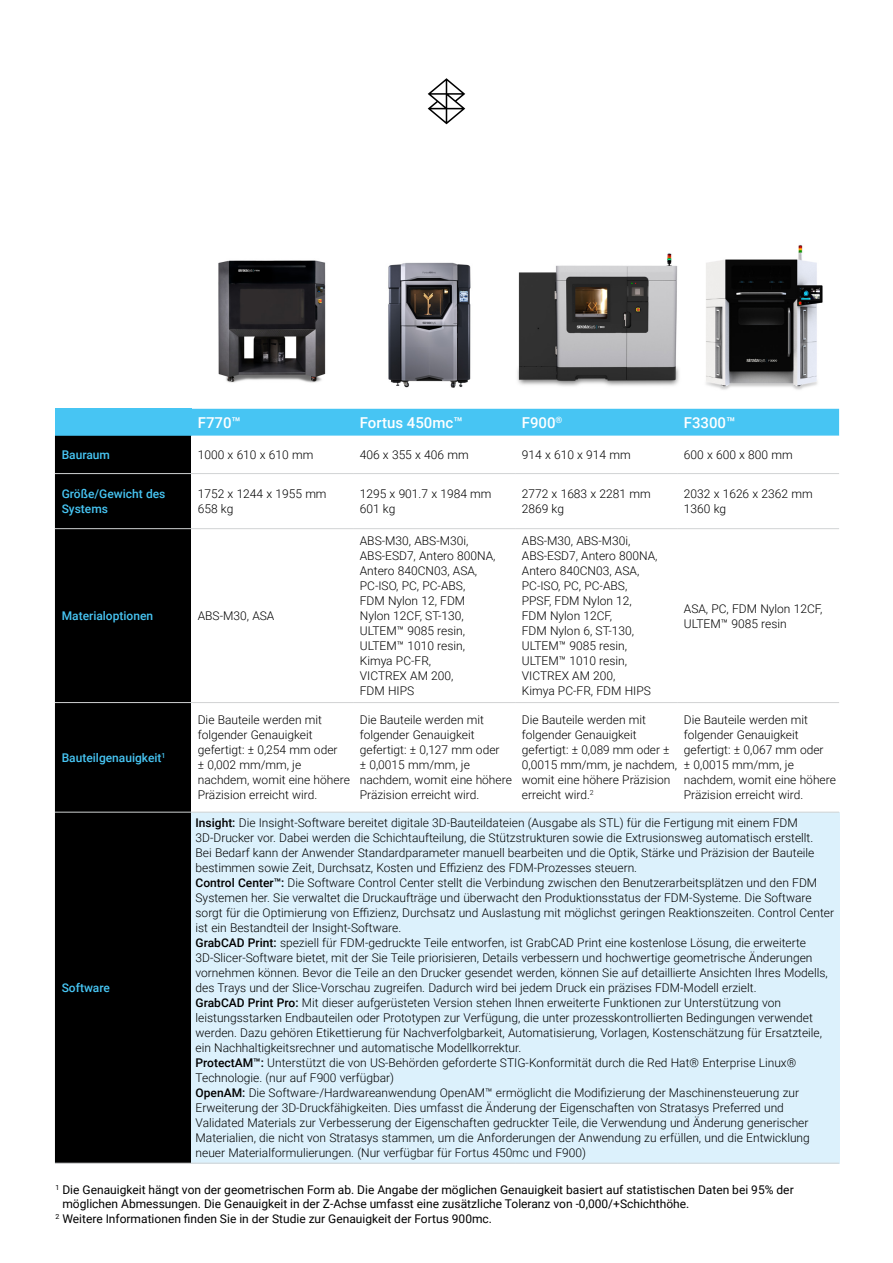
<style>
.page{position:relative;width:893px;height:1263px;background:#fff}
.page>*{position:absolute;margin:0;border:0;box-sizing:border-box;transform-origin:0 0}
.t1{font:500 15px "Roboto";color:#fff}
.t2{font:300 12px/15px "Roboto";color:#000}
.t3{font:12px "Roboto";color:#000}
.t4{font:500 12px/15px "Roboto";color:#47c5f3}
.s1{font-weight:500}
</style>
<div class="page">
<svg style="left:428px;top:78px;width:37px;height:46px"></svg>
<div style="left:55px;top:409px;width:136px;height:27px;background:#47c5f3"></div>
<div style="left:191px;top:409px;width:648px;height:27px;background:#47c5f3"></div>
<div style="left:55px;top:436px;width:136px;height:727px;background:#000"></div>
<div style="left:191px;top:812px;width:648px;height:351px;background:#dcf1fc"></div>
<hr style="left:191px;top:473px;width:162px;height:1px;background:#d1d3d4">
<hr style="left:353px;top:473px;width:162px;height:1px;background:#d1d3d4">
<hr style="left:515px;top:473px;width:162px;height:1px;background:#d1d3d4">
<hr style="left:677px;top:473px;width:162px;height:1px;background:#d1d3d4">
<hr style="left:191px;top:528px;width:162px;height:1px;background:#d1d3d4">
<hr style="left:353px;top:528px;width:162px;height:1px;background:#d1d3d4">
<hr style="left:515px;top:528px;width:162px;height:1px;background:#d1d3d4">
<hr style="left:677px;top:528px;width:162px;height:1px;background:#d1d3d4">
<hr style="left:191px;top:702px;width:162px;height:1px;background:#d1d3d4">
<hr style="left:353px;top:702px;width:162px;height:1px;background:#d1d3d4">
<hr style="left:515px;top:702px;width:162px;height:1px;background:#d1d3d4">
<hr style="left:677px;top:702px;width:162px;height:1px;background:#d1d3d4">
<hr style="left:191px;top:812px;width:162px;height:1px;background:#d1d3d4">
<hr style="left:353px;top:812px;width:162px;height:1px;background:#d1d3d4">
<hr style="left:515px;top:812px;width:162px;height:1px;background:#d1d3d4">
<hr style="left:677px;top:812px;width:162px;height:1px;background:#d1d3d4">
<hr style="left:55px;top:1163px;width:136px;height:1px;background:#d1d3d4">
<hr style="left:191px;top:1163px;width:162px;height:1px;background:#d1d3d4">
<hr style="left:353px;top:1163px;width:162px;height:1px;background:#d1d3d4">
<hr style="left:515px;top:1163px;width:162px;height:1px;background:#d1d3d4">
<hr style="left:677px;top:1163px;width:162px;height:1px;background:#d1d3d4">
<hr style="left:55px;top:473px;width:136px;height:1px;background:#d1d3d4">
<hr style="left:55px;top:528px;width:136px;height:1px;background:#d1d3d4">
<hr style="left:55px;top:702px;width:136px;height:1px;background:#d1d3d4">
<hr style="left:55px;top:812px;width:136px;height:1px;background:#d1d3d4">
<img style="left:218px;top:260px;width:108px;height:123px">
<img style="left:517px;top:253px;width:162px;height:133px">
<img style="left:706px;top:245px;width:117px;height:145px">
<img style="left:388px;top:262px;width:83px;height:126px">
<p class="t1" style="left:198px;top:412px;width:45px">F770™</p>
<p class="t1" style="left:360px;top:412px;width:104px">Fortus 450mc™</p>
<p class="t1" style="left:522px;top:412px;width:42px">F900<sup>®</sup></p>
<p class="t1" style="left:684px;top:412px;width:53px">F3300™</p>
<p class="t4" style="left:62px;top:447px;width:50px">Bauraum</p>
<p class="t2" style="left:198px;top:447px;width:117px">1000 x 610 x 610 mm</p>
<p class="t2" style="left:360px;top:447px;width:110px">406 x 355 x 406 mm</p>
<p class="t2" style="left:522px;top:447px;width:110px">914 x 610 x 914 mm</p>
<p class="t2" style="left:684px;top:447px;width:110px">600 x 600 x 800 mm</p>
<p class="t4" style="left:62px;top:486px;width:105px">Größe/Gewicht des<br>Systems</p>
<p class="t2" style="left:198px;top:486px;width:130px">1752 x 1244 x 1955 mm<br>658 kg</p>
<p class="t2" style="left:360px;top:486px;width:133px">1295 x 901.7 x 1984 mm<br>601 kg</p>
<p class="t2" style="left:522px;top:486px;width:130px">2772 x 1683 x 2281 mm<br>2869 kg</p>
<p class="t2" style="left:684px;top:486px;width:130px">2032 x 1626 x 2362 mm<br>1360 kg</p>
<p class="t4" style="left:62px;top:608px;width:93px">Materialoptionen</p>
<p class="t2" style="left:198px;top:608px;width:78px">ABS-M30, ASA</p>
<p class="t2" style="left:360px;top:533px;width:137px">ABS-M30, ABS-M30i,<br>ABS-ESD7, Antero 800NA,<br>Antero 840CN03, ASA,<br>PC-ISO, PC, PC-ABS,<br>FDM Nylon 12, FDM<br>Nylon 12CF, ST-130,<br>ULTEM™ 9085 resin,<br>ULTEM™ 1010 resin,<br>Kimya PC-FR,<br>VICTREX AM 200,<br>FDM HIPS</p>
<p class="t2" style="left:522px;top:533px;width:137px">ABS-M30, ABS-M30i,<br>ABS-ESD7, Antero 800NA,<br>Antero 840CN03, ASA,<br>PC-ISO, PC, PC-ABS,<br>PPSF, FDM Nylon 12,<br>FDM Nylon 12CF,<br>FDM Nylon 6, ST-130,<br>ULTEM™ 9085 resin,<br>ULTEM™ 1010 resin,<br>VICTREX AM 200,<br>Kimya PC-FR, FDM HIPS</p>
<p class="t2" style="left:684px;top:600px;width:140px">ASA, PC, FDM Nylon 12CF,<br>ULTEM™ 9085 resin</p>
<p class="t4" style="left:62px;top:750px;width:105px">Bauteilgenauigkeit<sup>1</sup></p>
<p class="t2" style="left:198px;top:712px;width:154px">Die Bauteile werden mit folgender Genauigkeit gefertigt: ± 0,254 mm oder<br>± 0,002 mm/mm, je nachdem, womit eine höhere<br>Präzision erreicht wird.</p>
<p class="t2" style="left:360px;top:712px;width:154px">Die Bauteile werden mit folgender Genauigkeit gefertigt: ± 0,127 mm oder<br>± 0,0015 mm/mm, je nachdem, womit eine höhere<br>Präzision erreicht wird.</p>
<p class="t2" style="left:522px;top:712px;width:157px">Die Bauteile werden mit folgender Genauigkeit gefertigt: ± 0,089 mm oder ±<br>0,0015 mm/mm, je nachdem, womit eine höhere Präzision erreicht wird.<sup>2</sup></p>
<p class="t2" style="left:684px;top:712px;width:154px">Die Bauteile werden mit folgender Genauigkeit gefertigt: ± 0,067 mm oder<br>± 0,0015 mm/mm, je nachdem, womit eine höhere<br>Präzision erreicht wird.</p>
<p class="t2" style="left:196px;top:815px;width:640px"><span class="s1">Insight:</span> Die Insight-Software bereitet digitale 3D-Bauteildateien (Ausgabe als STL) für die Fertigung mit einem FDM 3D-Drucker vor. Dabei werden die Schichtaufteilung, die Stützstrukturen sowie die Extrusionsweg automatisch erstellt.<br>Bei Bedarf kann der Anwender Standardparameter manuell bearbeiten und die Optik, Stärke und Präzision der Bauteile bestimmen sowie Zeit, Durchsatz, Kosten und Effizienz des FDM-Prozesses steuern.<br><span class="s1">Control Center™:</span> Die Software Control Center stellt die Verbindung zwischen den Benutzerarbeitsplätzen und den FDM Systemen her. Sie verwaltet die Druckaufträge und überwacht den Produktionsstatus der FDM-Systeme. Die Software sorgt für die Optimierung von Effizienz, Durchsatz und Auslastung mit möglichst geringen Reaktionszeiten. Control Center ist ein Bestandteil der Insight-Software.<br><span class="s1">GrabCAD Print:</span> speziell für FDM-gedruckte Teile entworfen, ist GrabCAD Print eine kostenlose Lösung, die erweiterte 3D-Slicer-Software bietet, mit der Sie Teile priorisieren, Details verbessern und hochwertige geometrische Änderungen vornehmen können. Bevor die Teile an den Drucker gesendet werden, können Sie auf detaillierte Ansichten Ihres Modells, des Trays und der Slice-Vorschau zugreifen. Dadurch wird bei jedem Druck ein präzises FDM-Modell erzielt.<br><span class="s1">GrabCAD Print Pro:</span> Mit dieser aufgerüsteten Version stehen Ihnen erweiterte Funktionen zur Unterstützung von leistungsstarken Endbauteilen oder Prototypen zur Verfügung, die unter prozesskontrollierten Bedingungen verwendet werden. Dazu gehören Etikettierung für Nachverfolgbarkeit, Automatisierung, Vorlagen, Kostenschätzung für Ersatzteile, ein Nachhaltigkeitsrechner und automatische Modellkorrektur.<br><span class="s1">ProtectAM™:</span> Unterstützt die von US-Behörden geforderte STIG-Konformität durch die Red Hat® Enterprise Linux® Technologie. (nur auf F900 verfügbar)<br><span class="s1">OpenAM:</span> Die Software-/Hardwareanwendung OpenAM™ ermöglicht die Modifizierung der Maschinensteuerung zur Erweiterung der 3D-Druckfähigkeiten. Dies umfasst die Änderung der Eigenschaften von Stratasys Preferred und Validated Materials zur Verbesserung der Eigenschaften gedruckter Teile, die Verwendung und Änderung generischer Materialien, die nicht von Stratasys stammen, um die Anforderungen der Anwendung zu erfüllen, und die Entwicklung neuer Materialformulierungen. (Nur verfügbar für Fortus 450mc und F900)</p>
<p class="t3" style="left:55px;top:1181px;width:740px"><sup>1</sup> Die Genauigkeit hängt von der geometrischen Form ab. Die Angabe der möglichen Genauigkeit basiert auf statistischen Daten bei 95% der</p>
<p class="t3" style="left:62px;top:1195px;width:628px">möglichen Abmessungen. Die Genauigkeit in der Z-Achse umfasst eine zusätzliche Toleranz von -0,000/+Schichthöhe.</p>
<p class="t3" style="left:55px;top:1210px;width:438px"><sup>2</sup> Weitere Informationen finden Sie in der Studie zur Genauigkeit der Fortus 900mc.</p>
<p class="t4" style="left:62px;top:980px;width:50px">Software</p>
</div>
